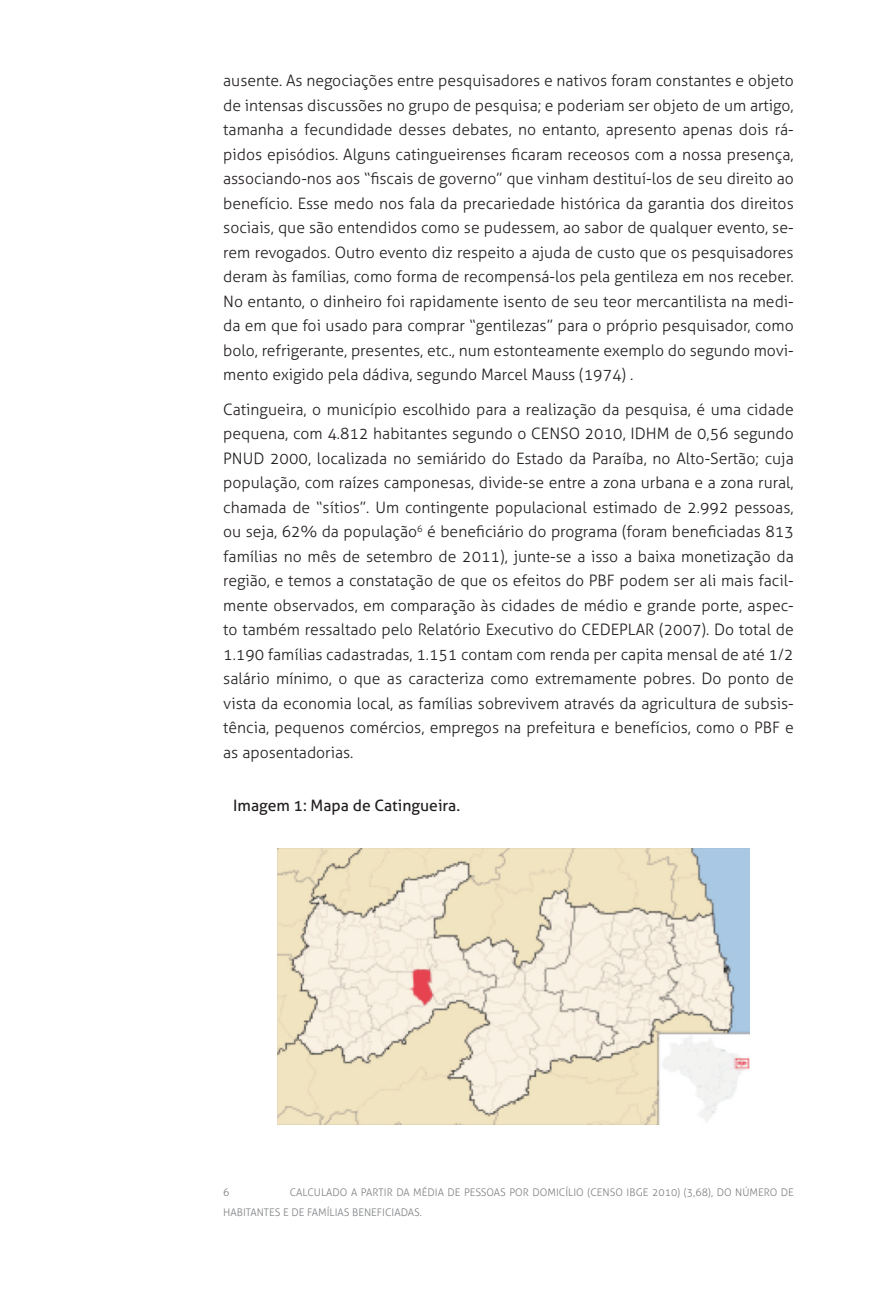
<style>
.page{position:relative;width:893px;height:1290px;background:#fff}
.page>*{position:absolute;margin:0;border:0;box-sizing:border-box;transform-origin:0 0}
.t1{font:300 15.75px/24.5px "Aller";color:#231f20;text-align:justify}
.t2{font:15.75px "Aller";color:#231f20}
.t3{font:300 10.5px/19.2px "Aller";color:#808285}
</style>
<div class="page">
<img style="left:277px;top:849px;width:473px;height:276px">
<p class="t1" style="left:223px;top:68px;width:572px">ausente. As negociações entre pesquisadores e nativos foram constantes e objeto de intensas discussões no grupo de pesquisa; e poderiam ser objeto de um artigo, tamanha a fecundidade desses debates, no entanto, apresento apenas dois rá&shy;pidos episódios. Alguns catingueirenses ficaram receosos com a nossa presença, associando-nos aos “fiscais de governo” que vinham destituí-los de seu direito ao benefício. Esse medo nos fala da precariedade histórica da garantia dos direitos sociais, que são entendidos como se pudessem, ao sabor de qualquer evento, se&shy;rem revogados. Outro evento diz respeito a ajuda de custo que os pesquisadores deram às famílias, como forma de recompensá-los pela gentileza em nos receber.<br>No entanto, o dinheiro foi rapidamente isento de seu teor mercantilista na medi&shy;da em que foi usado para comprar “gentilezas” para o próprio pesquisador, como bolo, refrigerante, presentes, etc., num estonteamente exemplo do segundo movi&shy;mento exigido pela dádiva, segundo Marcel Mauss (1974) .</p>
<p class="t1" style="left:223px;top:397px;width:572px">Catingueira, o município escolhido para a realização da pesquisa, é uma cidade pequena, com 4.812 habitantes segundo o CEN</p>
<p class="t1" style="left:223px;top:421px;width:572px;text-indent:451px">de 0,56 segundo PN UD 2000, localizada no semiárido do Estado da Paraíba, no Alto-Sertão; cuja população, com raízes camponesas, divide-se entre a zona urbana e a zona rural, chamada de “sítios”. Um contingente populacional estimado de 2.992 pessoas, ou seja, 62% da população<sup>6</sup> é beneficiário do programa (foram beneficiadas 813 famílias no mês de setembro de 2011), junte-se a isso a baixa monetização da região, e temos a constatação de que os efeitos do PBF podem ser ali mais facil&shy;mente observados, em comparação às cidades de médio e grande porte, aspec&shy;to também ressaltado pelo Relatório Executivo do CEDE</p>
<p class="t1" style="left:560px;top:421px;width:81px">SO 2010, IDHM</p>
<p class="t1" style="left:223px;top:617px;width:572px;text-indent:396px">PLAR (2007). Do total de 1.190 famílias cadastradas, 1.151 contam com renda per capita mensal de até 1/2 salário mínimo, o que as caracteriza como extremamente pobres. Do ponto de vista da economia local, as famílias sobrevivem através da agricultura de subsis&shy;tência, pequenos comércios, empregos na prefeitura e benefícios, como o PBF e as aposentadorias.</p>
<p class="t2" style="left:233px;top:796px;width:229px">Imagem 1: Mapa de Catingueira.</p>
<p class="t3" style="left:223px;top:1183px;width:572px;text-indent:67px">Calcu lado a partir da M édia de Pessoas por Domicílio (Censo I BGE 2010) (3,68), do número de habitantes e de famílias beneficiadas.</p>
<p class="t3" style="left:223px;top:1183px;width:8px">6</p>
</div>
